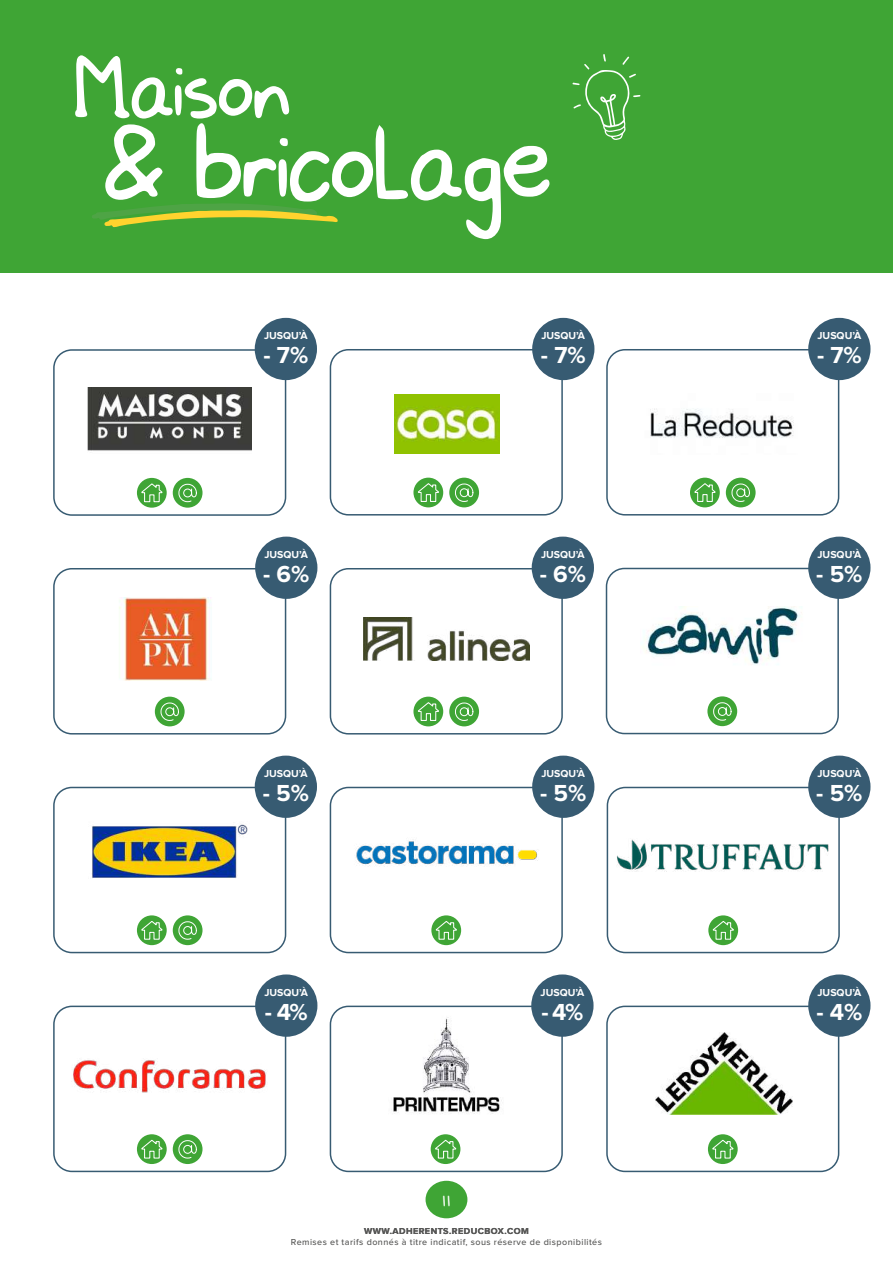
<style>
.page{position:relative;width:893px;height:1263px;background:#fff}
.page>*{position:absolute;margin:0;border:0;box-sizing:border-box;transform-origin:0 0}
.t1{font:193.8px "Schoolwork";letter-spacing:-.09em;color:#fff}
.t2{font:156.45px "Schoolwork";letter-spacing:-.09em;color:#fff}
.t3{font:30px "Schoolwork";color:#fff}
.t4{font:700 24px "Proxima Nova";color:#fff}
.t5{font:700 10.5px "Proxima Nova";color:#fff}
.t6{font:500 9px "Proxima Nova";letter-spacing:.05em;color:#575756}
.t7{font:700 9px "Proxima Nova";letter-spacing:.05em;color:#575756}
</style>
<div class="page">
<div style="left:0;top:0;width:893px;height:272px;background:#3fa535"></div>
<svg style="left:572px;top:54px;width:69px;height:86px"></svg>
<svg style="left:92px;top:204px;width:246px;height:23px"></svg>
<div style="left:330px;top:1005px;width:233px;height:167px;border:2px solid #375b72;border-radius:18px"></div>
<img style="left:393px;top:1017px;width:109px;height:97px">
<div style="left:431px;top:1134px;width:29px;height:30px;background:#3fa535;border-radius:50%"></div>
<svg style="left:434px;top:1139px;width:23px;height:20px"></svg>
<div style="left:531px;top:974px;width:62px;height:63px;background:#375b72;border-radius:50%"></div>
<div style="left:330px;top:349px;width:233px;height:166px;border:2px solid #375b72;border-radius:18px"></div>
<img style="left:394px;top:395px;width:105px;height:59px">
<div style="left:413px;top:478px;width:30px;height:29px;background:#3fa535;border-radius:50%"></div>
<svg style="left:417px;top:482px;width:22px;height:20px"></svg>
<div style="left:449px;top:478px;width:30px;height:29px;background:#3fa535;border-radius:50%"></div>
<svg style="left:455px;top:483px;width:19px;height:19px"></svg>
<div style="left:532px;top:318px;width:62px;height:62px;background:#375b72;border-radius:50%"></div>
<div style="left:606px;top:349px;width:233px;height:166px;border:2px solid #375b72;border-radius:18px"></div>
<img style="left:650px;top:408px;width:144px;height:30px">
<div style="left:690px;top:478px;width:30px;height:29px;background:#3fa535;border-radius:50%"></div>
<svg style="left:693px;top:482px;width:23px;height:20px"></svg>
<div style="left:726px;top:478px;width:30px;height:29px;background:#3fa535;border-radius:50%"></div>
<svg style="left:731px;top:483px;width:19px;height:19px"></svg>
<div style="left:808px;top:318px;width:62px;height:62px;background:#375b72;border-radius:50%"></div>
<div style="left:53px;top:787px;width:233px;height:166px;border:2px solid #375b72;border-radius:18px"></div>
<svg style="left:137px;top:915px;width:30px;height:30px"></svg>
<svg style="left:140px;top:920px;width:23px;height:20px"></svg>
<div style="left:173px;top:915px;width:30px;height:30px;background:#3fa535;border-radius:50%"></div>
<svg style="left:178px;top:921px;width:19px;height:19px"></svg>
<img style="left:92px;top:824px;width:156px;height:54px">
<div style="left:255px;top:756px;width:62px;height:62px;background:#375b72;border-radius:50%"></div>
<div style="left:607px;top:787px;width:233px;height:166px;border:2px solid #375b72;border-radius:18px"></div>
<svg style="left:708px;top:915px;width:30px;height:30px"></svg>
<svg style="left:712px;top:920px;width:22px;height:20px"></svg>
<img style="left:617px;top:839px;width:212px;height:33px">
<div style="left:808px;top:756px;width:62px;height:62px;background:#375b72;border-radius:50%"></div>
<div style="left:606px;top:1005px;width:233px;height:167px;border:2px solid #375b72;border-radius:18px"></div>
<svg style="left:708px;top:1134px;width:30px;height:30px"></svg>
<svg style="left:711px;top:1139px;width:23px;height:20px"></svg>
<img style="left:655px;top:1033px;width:137px;height:82px">
<div style="left:808px;top:974px;width:62px;height:63px;background:#375b72;border-radius:50%"></div>
<div style="left:330px;top:568px;width:233px;height:166px;border:2px solid #375b72;border-radius:18px"></div>
<div style="left:413px;top:697px;width:30px;height:29px;background:#3fa535;border-radius:50%"></div>
<svg style="left:417px;top:701px;width:22px;height:20px"></svg>
<div style="left:449px;top:697px;width:30px;height:29px;background:#3fa535;border-radius:50%"></div>
<svg style="left:455px;top:702px;width:19px;height:19px"></svg>
<img style="left:363px;top:618px;width:166px;height:42px">
<div style="left:532px;top:537px;width:62px;height:62px;background:#375b72;border-radius:50%"></div>
<div style="left:53px;top:568px;width:233px;height:166px;border:2px solid #375b72;border-radius:18px"></div>
<img style="left:119px;top:597px;width:92px;height:84px">
<div style="left:155px;top:697px;width:30px;height:29px;background:#3fa535;border-radius:50%"></div>
<svg style="left:160px;top:702px;width:19px;height:19px"></svg>
<div style="left:255px;top:537px;width:62px;height:62px;background:#375b72;border-radius:50%"></div>
<div style="left:53px;top:349px;width:233px;height:167px;border:2px solid #375b72;border-radius:18px"></div>
<svg style="left:137px;top:478px;width:30px;height:30px"></svg>
<svg style="left:140px;top:482px;width:23px;height:21px"></svg>
<div style="left:173px;top:478px;width:30px;height:30px;background:#3fa535;border-radius:50%"></div>
<svg style="left:178px;top:483px;width:19px;height:20px"></svg>
<img style="left:88px;top:388px;width:164px;height:63px">
<div style="left:255px;top:318px;width:62px;height:62px;background:#375b72;border-radius:50%"></div>
<div style="left:330px;top:787px;width:233px;height:166px;border:2px solid #375b72;border-radius:18px"></div>
<svg style="left:431px;top:915px;width:30px;height:30px"></svg>
<svg style="left:435px;top:920px;width:22px;height:20px"></svg>
<div style="left:532px;top:756px;width:62px;height:62px;background:#375b72;border-radius:50%"></div>
<img style="left:356px;top:841px;width:182px;height:26px">
<div style="left:53px;top:1005px;width:233px;height:167px;border:2px solid #375b72;border-radius:18px"></div>
<svg style="left:137px;top:1134px;width:30px;height:30px"></svg>
<svg style="left:140px;top:1139px;width:23px;height:20px"></svg>
<div style="left:173px;top:1134px;width:30px;height:30px;background:#3fa535;border-radius:50%"></div>
<svg style="left:178px;top:1140px;width:19px;height:19px"></svg>
<div style="left:255px;top:974px;width:62px;height:63px;background:#375b72;border-radius:50%"></div>
<img style="left:73px;top:1060px;width:193px;height:33px">
<div style="left:606px;top:568px;width:233px;height:166px;border:2px solid #375b72;border-radius:18px"></div>
<div style="left:707px;top:696px;width:30px;height:30px;background:#3fa535;border-radius:50%"></div>
<svg style="left:713px;top:702px;width:19px;height:19px"></svg>
<div style="left:808px;top:537px;width:62px;height:62px;background:#375b72;border-radius:50%"></div>
<img style="left:646px;top:607px;width:156px;height:58px">
<div style="left:426px;top:1181px;width:41px;height:37px;background:#3fa535;border-radius:50%"></div>
<h2 class="t2" style="left:67px;top:28px;width:231px">Maison</h2>
<h1 class="t1" style="left:95px;top:89px;width:466px">&amp; bricolage</h1>
<p class="t5" style="left:264px;top:331px;width:45px">JUSQU’À</p>
<h3 class="t4" style="left:263px;top:344px;width:46px">- 7%</h3>
<p class="t5" style="left:541px;top:331px;width:45px">JUSQU’À</p>
<h3 class="t4" style="left:541px;top:344px;width:46px">- 7%</h3>
<p class="t5" style="left:817px;top:331px;width:45px">JUSQU’À</p>
<h3 class="t4" style="left:817px;top:344px;width:46px">- 7%</h3>
<p class="t5" style="left:264px;top:549px;width:45px">JUSQU’À</p>
<h3 class="t4" style="left:263px;top:563px;width:48px">- 6%</h3>
<p class="t5" style="left:541px;top:549px;width:45px">JUSQU’À</p>
<h3 class="t4" style="left:540px;top:563px;width:48px">- 6%</h3>
<p class="t5" style="left:817px;top:549px;width:45px">JUSQU’À</p>
<h3 class="t4" style="left:816px;top:563px;width:48px">- 5%</h3>
<p class="t5" style="left:264px;top:768px;width:45px">JUSQU’À</p>
<h3 class="t4" style="left:263px;top:782px;width:48px">- 5%</h3>
<p class="t5" style="left:541px;top:768px;width:45px">JUSQU’À</p>
<h3 class="t4" style="left:540px;top:782px;width:48px">- 5%</h3>
<p class="t5" style="left:817px;top:768px;width:45px">JUSQU’À</p>
<h3 class="t4" style="left:816px;top:782px;width:48px">- 5%</h3>
<p class="t5" style="left:264px;top:987px;width:45px">JUSQU’À</p>
<h3 class="t4" style="left:265px;top:1000px;width:45px">- 4%</h3>
<p class="t5" style="left:541px;top:987px;width:45px">JUSQU’À</p>
<h3 class="t4" style="left:542px;top:1000px;width:43px">- 4%</h3>
<p class="t5" style="left:817px;top:987px;width:45px">JUSQU’À</p>
<h3 class="t4" style="left:816px;top:1000px;width:47px">- 4%</h3>
<h3 class="t3" style="left:442px;top:1190px;width:11px">11</h3>
<p class="t7" style="left:364px;top:1227px;width:166px">WWW.ADHERENTS.REDUCBOX.COM</p>
<p class="t6" style="left:291px;top:1235px;width:312px">Remises et tarifs donnés à titre indicatif, sous réserve de disponibilités</p>
</div>
